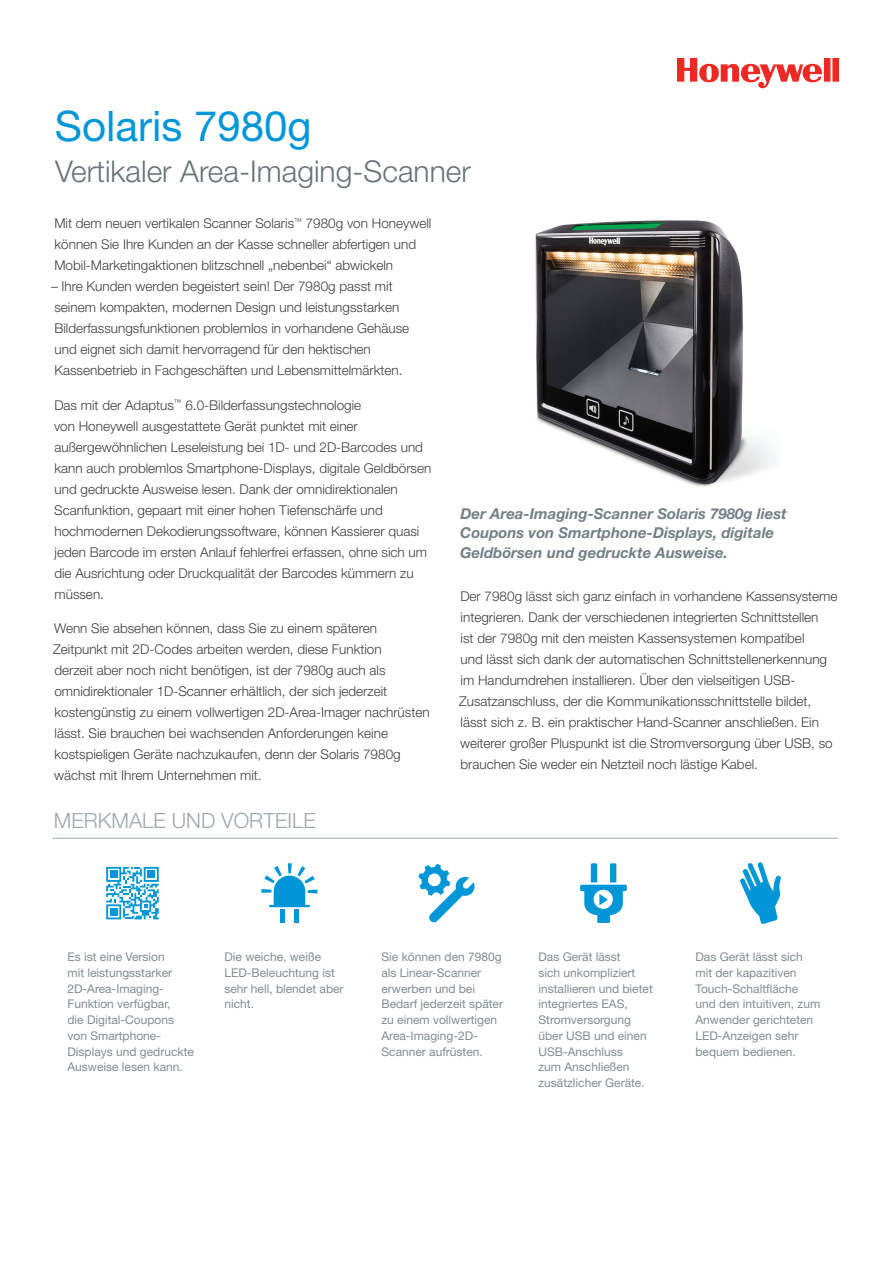
<style>
.page{position:relative;width:893px;height:1263px;background:#fff}
.page>*{position:absolute;margin:0;border:0;box-sizing:border-box;transform-origin:0 0}
.t1{font:42px "Helvetica Neue LT";color:#0196d7}
.t2{font:300 30px "Helvetica Neue LT";color:#687379}
.t3{font:300 21px "Helvetica Neue LT";color:#9da7ae}
.t4{font:italic 700 15px/19.5px "Helvetica Neue";color:#748086}
.t5{font:300 13.5px/21px "Helvetica Neue LT";color:#3e3e3f}
.t6{font:12px/15.8px "Helvetica Neue LT";color:#818c92}
</style>
<div class="page">
<svg style="left:677px;top:58px;width:162px;height:30px"></svg>
<img style="left:535px;top:220px;width:240px;height:266px">
<hr style="left:53px;top:838px;width:785px;height:1px;background:#9da7ae">
<svg style="left:106px;top:867px;width:53px;height:52px"></svg>
<div style="left:280px;top:909px;width:5px;height:14px;background:#0196d7"></div>
<hr style="left:294px;top:909px;width:4px;height:14px;background:#0196d7">
<svg style="left:261px;top:863px;width:56px;height:44px"></svg>
<svg style="left:418px;top:864px;width:57px;height:58px"></svg>
<svg style="left:580px;top:863px;width:47px;height:60px"></svg>
<svg style="left:740px;top:862px;width:41px;height:62px"></svg>
<h1 class="t1" style="left:55px;top:111px;width:258px">Solaris 7980g</h1>
<h2 class="t2" style="left:55px;top:161px;width:417px">Vertikaler Area-Imaging-Scanner</h2>
<p class="t5" style="left:54px;top:214px;width:378px">Mit dem neuen vertikalen Scanner Solaris<sup>™</sup> 7980g von Honeywell können Sie Ihre Kunden an der Kasse schneller abfertigen und<br>Mobil-Marketingaktionen blitzschnell „nebenbei“ abwickeln</p>
<p class="t5" style="left:51px;top:277px;width:360px">– Ihre Kunden werden begeistert sein! Der 7980g passt mit seinem kompakten, modernen Design und leistungsstarken Bilderfassungsfunktionen problemlos in vorhandene Gehäuse und eignet sich damit hervorragend für den hektischen Kassenbetrieb in Fachgeschäften und Lebensmittelmärkten.</p>
<p class="t5" style="left:54px;top:396px;width:379px">Das mit der Adaptus<sup>™</sup> 6.0-Bilderfassungstechnologie<br>von Honeywell ausgestattete Gerät punktet mit einer außergewöhnlichen Leseleistung bei 1D- und 2D-Barcodes und kann auch problemlos Smartphone-Displays, digitale Geldbörsen und gedruckte Ausweise lesen. Dank der omnidirektionalen Scanfunktion, gepaart mit einer hohen Tiefenschärfe und hochmodernen Dekodierungssoftware, können Kassierer quasi jeden Barcode im ersten Anlauf fehlerfrei erfassen, ohne sich um die Ausrichtung oder Druckqualität der Barcodes kümmern zu müssen.</p>
<p class="t5" style="left:53px;top:619px;width:378px">Wenn Sie absehen können, dass Sie zu einem späteren Zeitpunkt mit 2D-Codes arbeiten werden, diese Funktion<br>derzeit aber noch nicht benötigen, ist der 7980g auch als omnidirektionaler 1D-Scanner erhältlich, der sich jederzeit kostengünstig zu einem vollwertigen 2D-Area-Imager nachrüsten lässt. Sie brauchen bei wachsenden Anforderungen keine kostspieligen Geräte nachzukaufen, denn der Solaris 7980g wächst mit Ihrem Unternehmen mit.</p>
<h3 class="t3" style="left:54px;top:813px;width:263px">MERKMALE UND VORTEILE</h3>
<p class="t4" style="left:460px;top:505px;width:328px">Der Area-Imaging-Scanner Solaris 7980g liest<br>Coupons von Smartphone-Displays, digitale<br>Geldbörsen und gedruckte Ausweise.</p>
<p class="t5" style="left:459px;top:587px;width:380px">Der 7980g lässt sich ganz einfach in vorhandene Kassensysteme integrieren. Dank der verschiedenen integrierten Schnittstellen<br>ist der 7980g mit den meisten Kassensystemen kompatibel<br>und lässt sich dank der automatischen Schnittstellenerkennung im Handumdrehen installieren. Über den vielseitigen USB-Zusatzanschluss, der die Kommunikationsschnittstelle bildet, lässt sich z. B. ein praktischer Hand-Scanner anschließen. Ein weiterer großer Pluspunkt ist die Stromversorgung über USB, so brauchen Sie weder ein Netzteil noch lästige Kabel.</p>
<p class="t6" style="left:67px;top:950px;width:128px">Es ist eine Version<br>mit leistungsstarker<br>2D-Area-Imaging-<br>Funktion verfügbar,<br>die Digital-Coupons von Smartphone-<br>Displays und gedruckte<br>Ausweise lesen kann.</p>
<p class="t6" style="left:224px;top:950px;width:121px">Die weiche, weiße<br>LED-Beleuchtung ist sehr hell, blendet aber nicht.</p>
<p class="t6" style="left:381px;top:950px;width:123px">Sie können den 7980g als Linear-Scanner erwerben und bei<br>Bedarf jederzeit später zu einem vollwertigen<br>Area-Imaging-2D-<br>Scanner aufrüsten.</p>
<p class="t6" style="left:538px;top:950px;width:116px">Das Gerät lässt<br>sich unkompliziert installieren und bietet integriertes EAS,<br>Stromversorgung über USB und einen<br>USB-Anschluss<br>zum Anschließen zusätzlicher Geräte.</p>
<p class="t6" style="left:695px;top:950px;width:126px">Das Gerät lässt sich mit der kapazitiven<br>Touch-Schaltfläche und den intuitiven, zum<br>Anwender gerichteten<br>LED-Anzeigen sehr bequem bedienen.</p>
</div>
